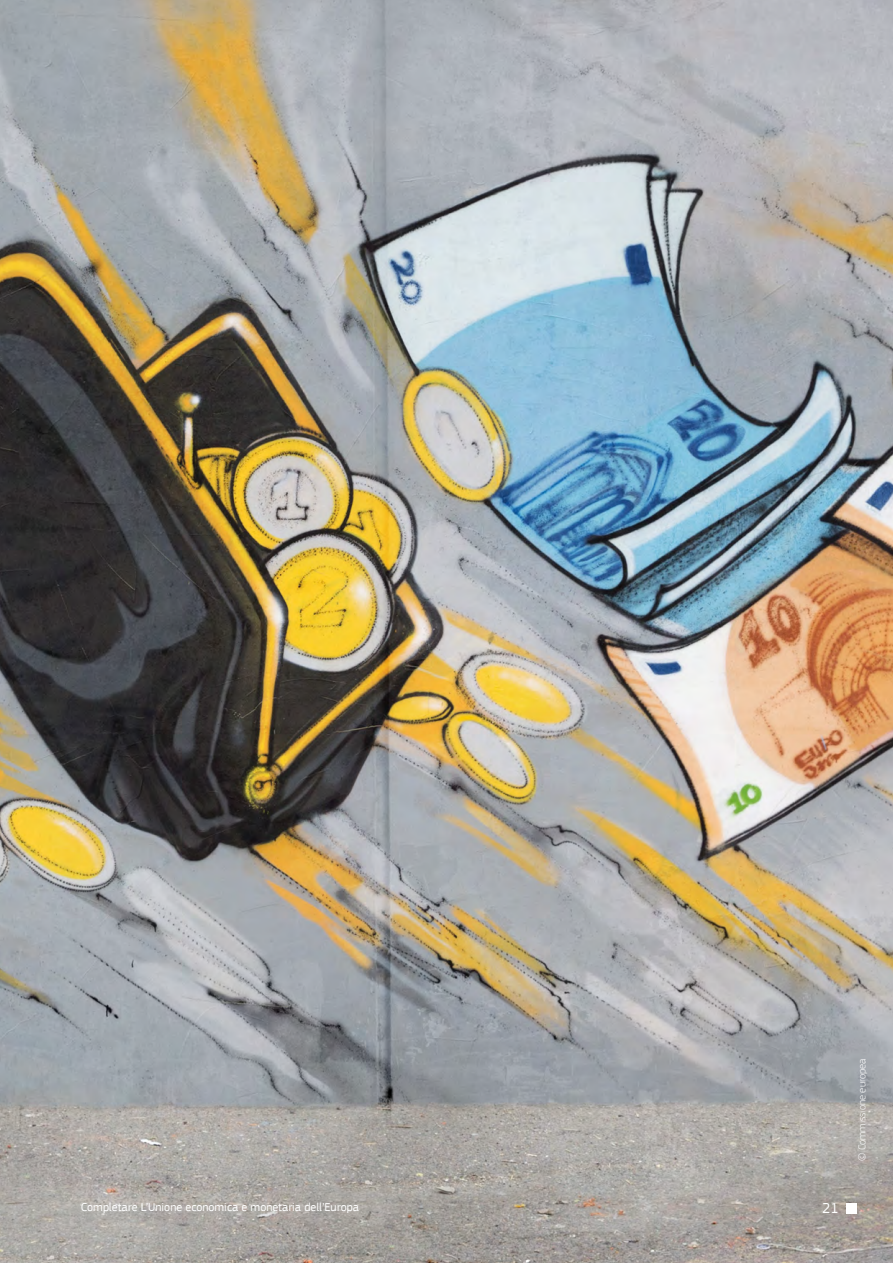
<style>
.page{position:relative;width:893px;height:1263px;background:#fff}
.page>*{position:absolute;margin:0;border:0;box-sizing:border-box;transform-origin:0 0}
.BODY_TEXT{font:15px "EC Square Sans Pro";color:#fff}
.BODY_TEXT-2{font:12px "EC Square Sans Pro";color:#fff}
.t1{font:300 10.5px "EC Square Sans Pro";color:#fff}
</style>
<div class="page">
<img style="left:0;top:0;width:893px;height:1263px">
<div style="left:846px;top:1203px;width:10px;height:10px;background:#fff"></div>
<p class="BODY_TEXT-2" style="left:81px;top:1200px;width:280px">Completare L’Unione economica e monetaria dell’Europa</p>
<p class="BODY_TEXT" style="left:822px;top:1199px;width:18px">21</p>
<p class="t1" style="left:856px;top:1161px;width:104px;rotate:-90deg">© Commissione europea</p>
</div>
